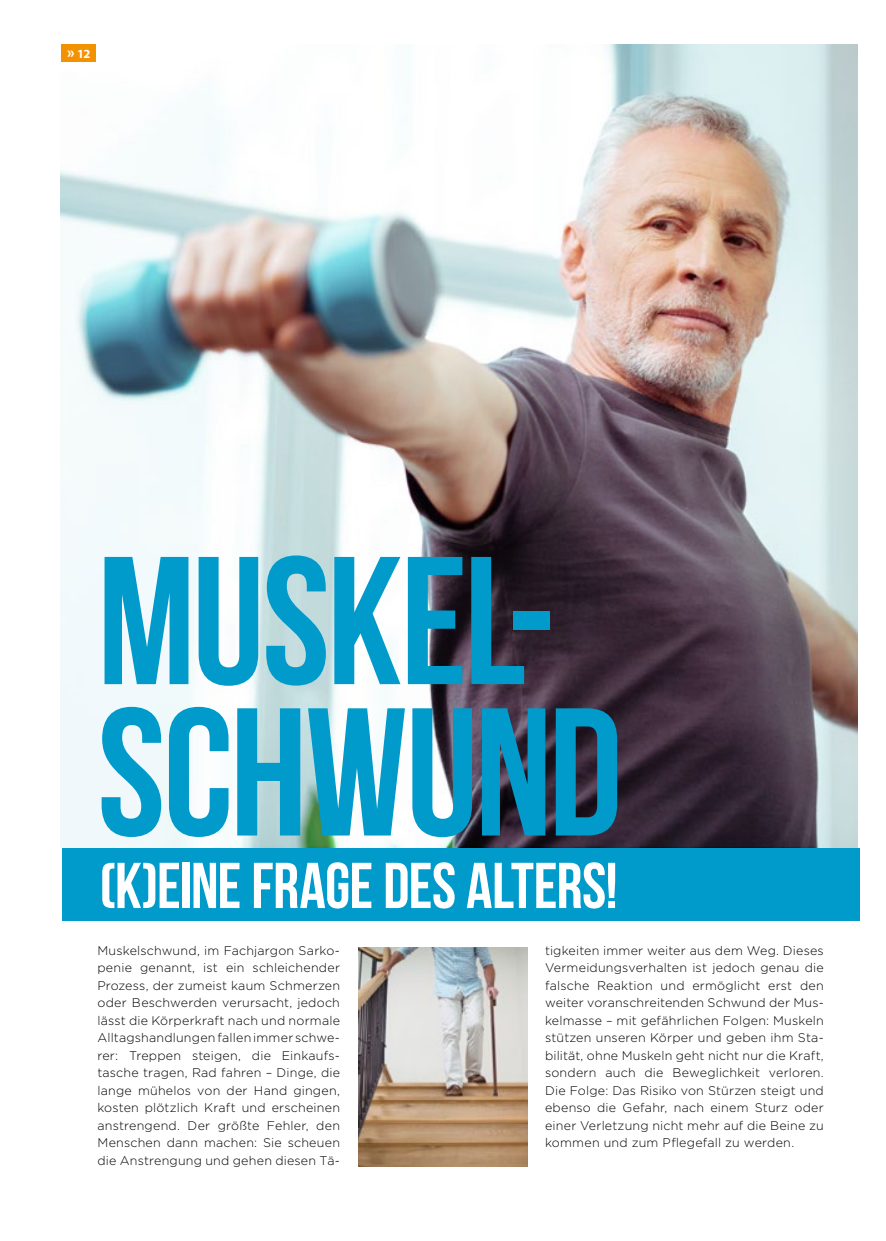
<style>
.page{position:relative;width:886px;height:1241px;background:#fff}
.page>*{position:absolute;margin:0;border:0;box-sizing:border-box;transform-origin:0 0}
.t1{font:700 181.62px/151.2px "Bebas Neue";letter-spacing:-.015em;color:#009acb}
.t2{font:700 64.62px "Bebas Neue";letter-spacing:-.01em;color:#fff}
.t3{font:300 12.5px/17.5px "Gotham";letter-spacing:.015em;color:#000;text-align:justify}
.t4{font:700 12.5px "Myriad Pro";color:#fff}
.s1{font-size:16.25px}
</style>
<div class="page">
<img style="left:60px;top:44px;width:797px;height:803px">
<div style="left:61px;top:44px;width:34px;height:18px;background:#f39200"></div>
<img style="left:358px;top:947px;width:170px;height:218px">
<div style="left:62px;top:847px;width:797px;height:73px;background:#009acb"></div>
<p class="t4" style="left:67px;top:45px;width:25px"><span class="s1">»</span> 12</p>
<h1 class="t1" style="left:97px;top:543px;width:527px">MUSKEL-<br>SCHWUND</h1>
<h2 class="t2" style="left:99px;top:850px;width:520px">(K)EINE FRAGE DES ALTERS!</h2>
<p class="t3" style="left:97px;top:941px;width:244px">Muskelschwund, im Fachjargon Sarko&shy;penie genannt, ist ein schleichender Prozess, der zumeist kaum Schmerzen oder Beschwerden verursacht, jedoch lässt die Körperkraft nach und normale Alltagshandlungen fallen immer schwe&shy;rer: Treppen steigen, die Einkaufs&shy;tasche tragen, Rad fahren – Dinge, die lange mühelos von der Hand gingen, kosten plötzlich Kraft und erscheinen anstrengend. Der größte Fehler, den Menschen dann machen: Sie scheuen die Anstrengung und gehen diesen Tä-</p>
<p class="t3" style="left:545px;top:941px;width:280px">tigkeiten immer weiter aus dem Weg. Dieses Vermeidungsverhalten ist jedoch genau die falsche Reaktion und ermöglicht erst den weiter voranschreitenden Schwund der Mus&shy;kelmasse – mit gefährlichen Folgen: Muskeln stützen unseren Körper und geben ihm Sta&shy;bilität, ohne Muskeln geht nicht nur die Kraft, sondern auch die Beweglichkeit verloren.<br>Die Folge: Das Risiko von Stürzen steigt und ebenso die Gefahr, nach einem Sturz oder einer Verletzung nicht mehr auf die Beine zu kommen und zum Pflegefall zu werden.</p>
</div>
